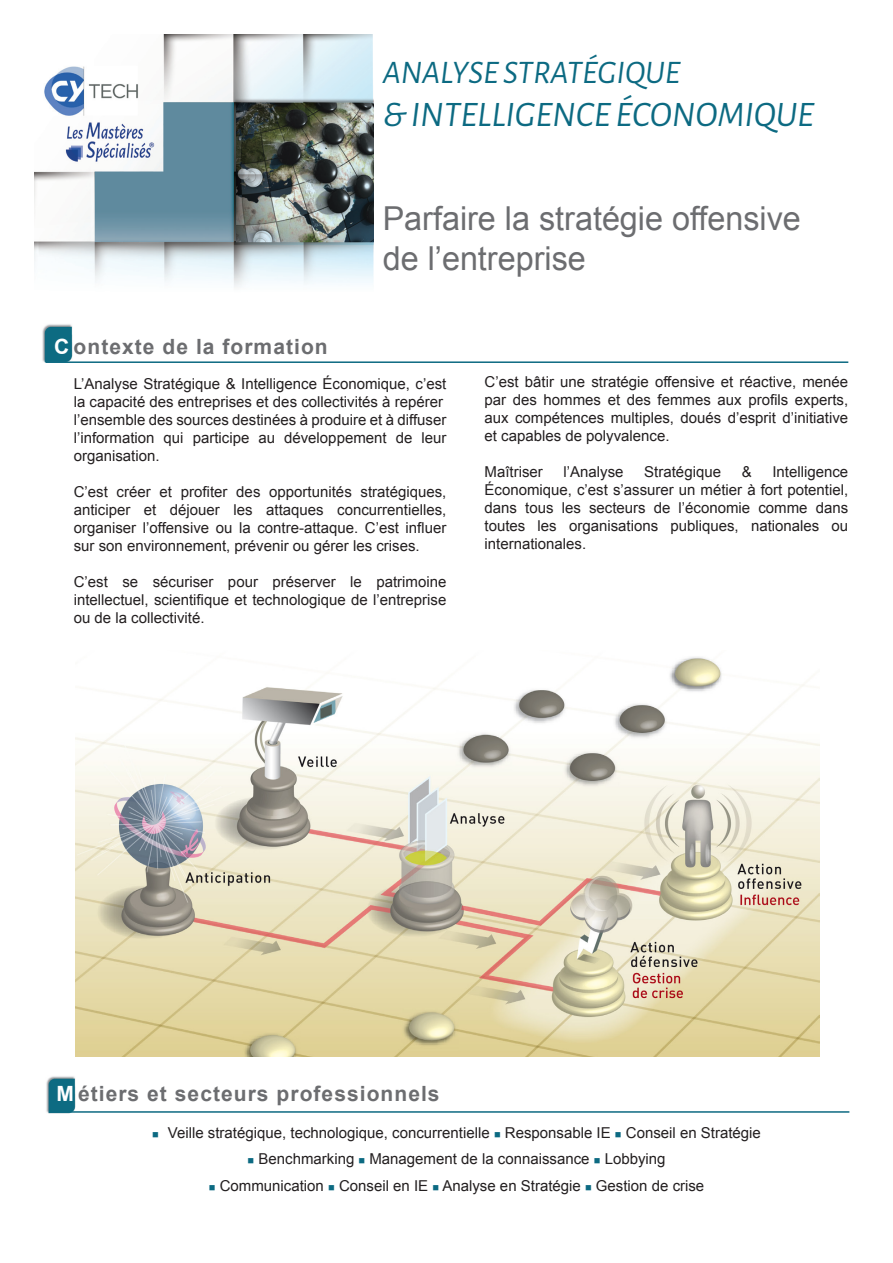
<style>
.page{position:relative;width:893px;height:1263px;background:#fff}
.page>*{position:absolute;margin:0;border:0;box-sizing:border-box;transform-origin:0 0}
.t1{font:italic 36px "Alegreya Sans";color:#0c6a82}
.t2{font:33px "Arial";color:#6c6d70}
.t3{font:italic 33px "Alegreya Sans";color:#0c6a82}
.t4{font:700 21px "Arial";letter-spacing:.05em;color:#6c6d70}
.t5{font:15px/18px "Arial";color:#231f20;text-align:justify}
.s1{color:#fff}
.s2{color:#0c6a82}
</style>
<div class="page">
<img style="left:46px;top:1076px;width:29px;height:37px">
<img style="left:34px;top:34px;width:339px;height:253px">
<hr style="left:49px;top:1111px;width:800px;height:2px;background:#0c6a82">
<img style="left:42px;top:324px;width:31px;height:39px">
<hr style="left:45px;top:361px;width:803px;height:2px;background:#0c6a82">
<img style="left:76px;top:657px;width:743px;height:400px">
<p class="t3" style="left:383px;top:50px;width:299px">ANALYSE STRATÉGIQUE</p>
<p class="t1" style="left:383px;top:90px;width:433px">&amp; INTELLIGENCE ÉCONOMIQUE</p>
<p class="t4" style="left:54px;top:333px;width:275px"><span class="s1">C</span> ontexte de la formation</p>
<p class="t2" style="left:383px;top:197px;width:420px">Parfaire la stratégie offensive</p>
<p class="t2" style="left:383px;top:237px;width:205px">de l’entreprise</p>
<p class="t5" style="left:74px;top:375px;width:374px">L’Analyse Stratégique &amp; Intelligence Économique, c’est la capacité des entreprises et des collectivités à repérer</p>
<p class="t5" style="left:74px;top:411px;width:374px">l’ensemble des sources destinées à produire et à diffuser</p>
<p class="t5" style="left:74px;top:429px;width:374px">l’information qui participe au développement de leur organisation.</p>
<p class="t5" style="left:74px;top:483px;width:374px">C’est créer et profiter des opportunités stratégiques, anticiper et déjouer les attaques concurrentielles, organiser l’offensive ou la contre-attaque. C’est influer sur son environnement, prévenir ou gérer les crises.</p>
<p class="t5" style="left:74px;top:573px;width:374px">C’est se sécuriser pour préserver le patrimoine intellectuel, scientifique et technologique de l’entreprise ou de la collectivité.</p>
<p class="t5" style="left:485px;top:373px;width:365px">C’est bâtir une stratégie offensive et réactive, menée par des hommes et des femmes aux profils experts, aux compétences multiples, doués d’esprit d’initiative et capables de polyvalence.</p>
<p class="t5" style="left:485px;top:463px;width:60px">Maîtriser</p>
<p class="t5" style="left:564px;top:463px;width:62px">l’Analyse</p>
<p class="t5" style="left:644px;top:463px;width:78px">Stratégique</p>
<p class="t5" style="left:742px;top:463px;width:12px">&amp;</p>
<p class="t5" style="left:485px;top:463px;width:365px;text-indent:288px">Intelligence Économique, c’est s’assurer un métier à fort potentiel, dans tous les secteurs de l’économie comme dans toutes les organisations publiques, nationales ou internationales.</p>
<p class="t4" style="left:56px;top:1079px;width:385px"><span class="s1">M</span> étiers et secteurs professionnels</p>
<p class="t5" style="left:152px;top:1123px;width:610px"><span class="s2">■</span> Veille stratégique, technologique, concurrentielle <span class="s2">■</span> Responsable IE <span class="s2">■</span> Conseil en Stratégie</p>
<p class="t5" style="left:248px;top:1150px;width:419px"><span class="s2">■</span> Benchmarking <span class="s2">■</span> Management de la connaissance <span class="s2">■</span> Lobbying</p>
<p class="t5" style="left:209px;top:1176px;width:497px"><span class="s2">■</span> Communication <span class="s2">■</span> Conseil en IE <span class="s2">■</span> Analyse en Stratégie <span class="s2">■</span> Gestion de crise</p>
</div>
